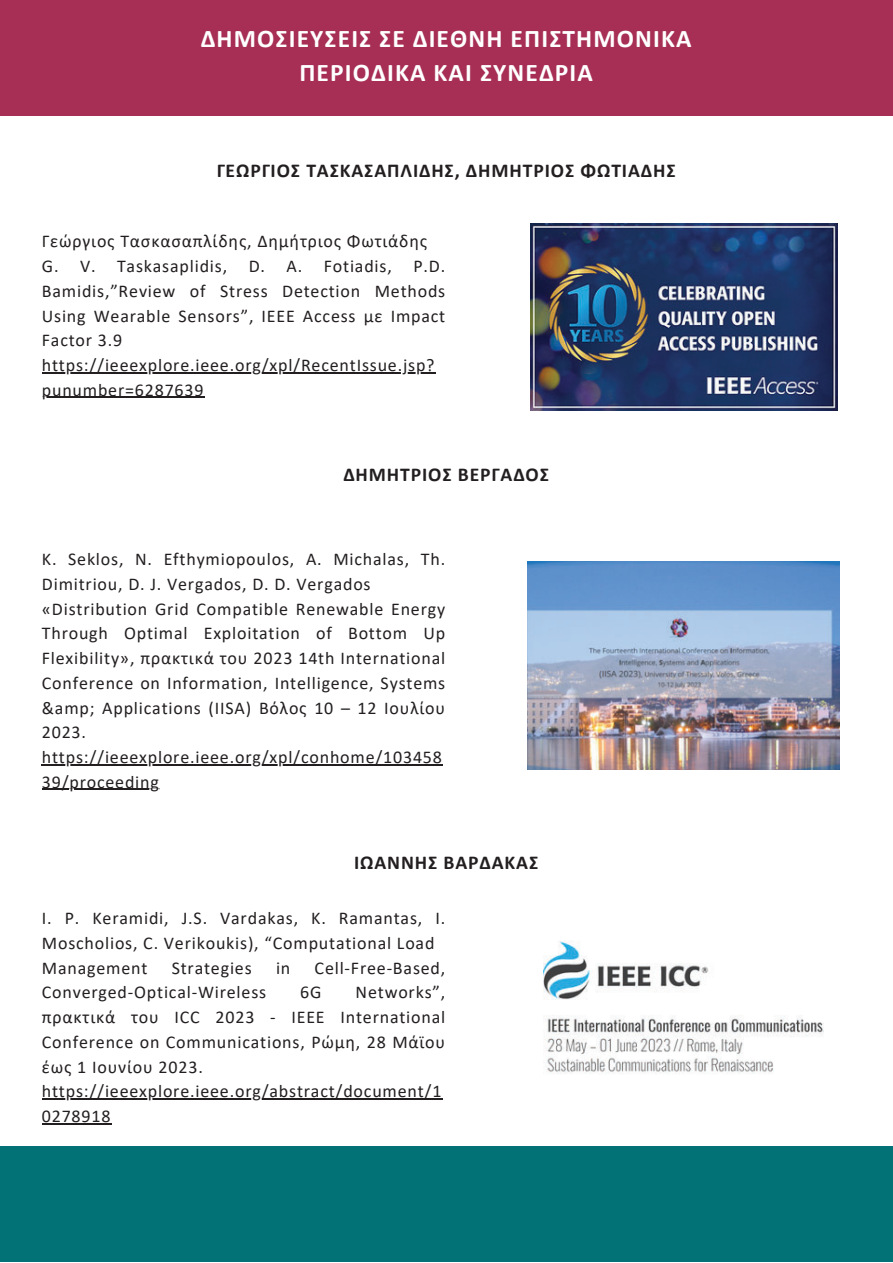
<style>
.page{position:relative;width:893px;height:1263px;background:#fff}
.page>*{position:absolute;margin:0;border:0;box-sizing:border-box;transform-origin:0 0}
.t1{font:700 25.5px/34.8px "Calibri";letter-spacing:.045em;color:#fff;text-align:center}
.t2{font:700 19.65px "Calibri";letter-spacing:.045em;color:#231f20}
.t3{font:18px/24.8px "Calibri";letter-spacing:.045em;color:#231f20}
</style>
<div class="page">
<div style="left:0;top:0;width:892px;height:115px;background:#a72e54"></div>
<div style="left:0;top:1147px;width:893px;height:115px;background:#027277"></div>
<img style="left:530px;top:223px;width:307px;height:188px">
<img style="left:544px;top:941px;width:280px;height:133px">
<img style="left:528px;top:562px;width:311px;height:207px">
<hr style="left:42px;top:372px;width:393px;height:1px;background:#231f20">
<hr style="left:42px;top:397px;width:162px;height:1px;background:#231f20">
<hr style="left:42px;top:764px;width:401px;height:1px;background:#231f20">
<hr style="left:42px;top:789px;width:118px;height:1px;background:#231f20">
<hr style="left:42px;top:1098px;width:400px;height:1px;background:#231f20">
<hr style="left:42px;top:1123px;width:69px;height:1px;background:#231f20">
<h1 class="t1" style="left:201px;top:23px;width:492px">ΔΗΜΟΣΙΕΥΣΕΙΣ ΣΕ ΔΙΕΘΝΗ ΕΠΙΣΤΗΜΟΝΙΚΑ<br>ΠΕΡΙΟΔΙΚΑ ΚΑΙ ΣΥΝΕΔΡΙΑ</h1>
<p class="t2" style="left:217px;top:162px;width:460px">ΓΕΩΡΓΙΟΣ ΤΑΣΚΑΣΑΠΛΙΔΗΣ, ΔΗΜΗΤΡΙΟΣ ΦΩΤΙΑΔΗΣ</p>
<p class="t3" style="left:42px;top:230px;width:405px">Γεώργιος Τασκασαπλίδης, Δημήτριος Φωτιάδης G. V. Taskasaplidis, D. A. Fotiadis, P.D.<br>Bamidis,”Review of Stress Detection Methods Using Wearable Sensors”, IEEE Access με Impact Factor 3.9 https://ieeexplore.ieee.org/xpl/RecentIssue.jsp? punumber=6287639</p>
<p class="t2" style="left:343px;top:467px;width:207px">ΔΗΜΗΤΡΙΟΣ ΒΕΡΓΑΔΟΣ</p>
<p class="t3" style="left:42px;top:548px;width:405px">K. Seklos, N. Efthymiopoulos, A. Michalas, Th.<br>Dimitriou, D. J. Vergados, D. D. Vergados «Distribution Grid Compatible Renewable Energy Through Optimal Exploitation of Bottom Up Flexibility», πρακτικά του 2023 14th International Conference on Information, Intelligence, Systems &amp;amp; Applications (IISA) Βόλος 10 – 12 Ιουλίου 2023. https://ieeexplore.ieee.org/xpl/conhome/103458<br>39/proceeding</p>
<p class="t2" style="left:354px;top:855px;width:186px">ΙΩΑΝΝΗΣ ΒΑΡΔΑΚΑΣ</p>
<p class="t3" style="left:42px;top:907px;width:405px">Ι. P. Keramidi, J.S. Vardakas, K. Ramantas, I.<br>Moscholios, C. Verikoukis), “Computational Load<br>Management</p>
<p class="t3" style="left:172px;top:957px;width:82px">Strategies</p>
<p class="t3" style="left:276px;top:957px;width:16px">in</p>
<p class="t3" style="left:315px;top:957px;width:132px">Cell-Free-Based,</p>
<p class="t3" style="left:42px;top:981px;width:226px">Converged-Optical-Wireless</p>
<p class="t3" style="left:300px;top:981px;width:23px">6G</p>
<p class="t3" style="left:42px;top:981px;width:405px;text-indent:314px">Networks”, πρακτικά του ICC 2023 - IEEE International<br>Conference on Communications, Ρώμη, 28 Μάϊου έως 1 Ιουνίου 2023. https://ieeexplore.ieee.org/abstract/document/1<br>0278918</p>
</div>
